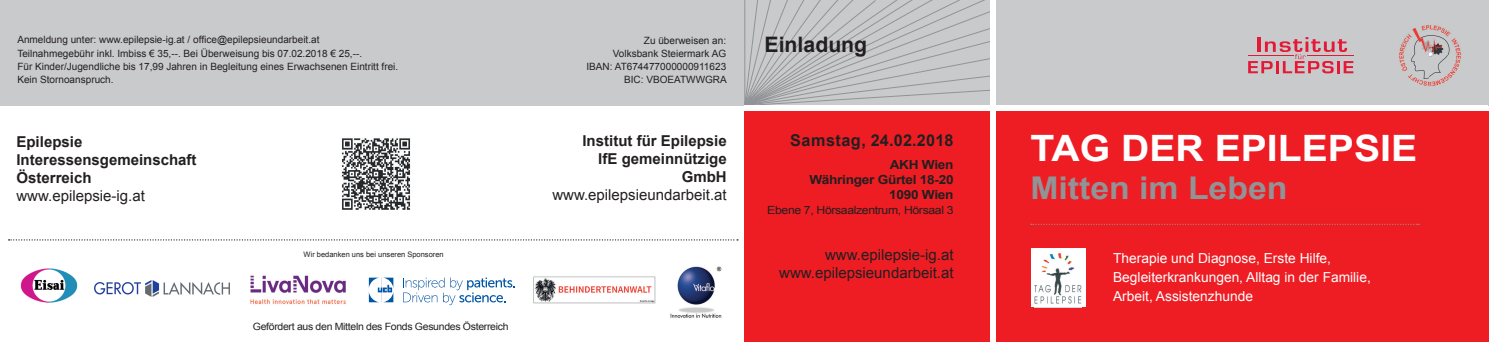
<style>
.page{position:relative;width:1489px;height:348px;background:#fff}
.page>*{position:absolute;margin:0;border:0;box-sizing:border-box;transform-origin:0 0}
.t1{font:700 36.25px "Arial";color:#fff;scale:1.08 1}
.t2{font:700 31.25px "Arial";color:#919396;scale:1.08 1}
.t3{font:700 21.25px "Arial";color:#231f20}
.t4{font:700 16.25px "Arial";letter-spacing:.03em;color:#231f20}
.t5{font:15px/18px "Arial";color:#231f20;text-align:right}
.t6{font:700 15px/18px "Arial";color:#231f20}
.t7{font:13.75px/18.8px "Arial";color:#fff}
.t8{font:700 12.5px/15px "Arial";letter-spacing:-.02em;color:#231f20;text-align:right;scale:1.09 1}
.t9{font:11.25px "Arial";letter-spacing:-.03em;color:#231f20;scale:1.09 1}
.t10{font:10px/13.1px "Arial";color:#231f20;text-align:right}
.t11{font:10px "Arial";letter-spacing:-.03em;color:#231f20;scale:1.05 1}
.t12{font:7.5px "Arial";color:#231f20}
</style>
<div class="page">
<div style="left:744px;top:111px;width:744px;height:233px;background:#ee1d23"></div>
<div style="left:0;top:0;width:1488px;height:106px;background:#c9cacc"></div>
<div style="left:744px;top:342px;width:744px;height:5px;background:#fff"></div>
<svg style="left:744px;top:0;width:245px;height:106px"></svg>
<div style="left:989px;top:0;width:6px;height:347px;background:#fff"></div>
<div style="left:1030px;top:248px;width:55px;height:58px;background:#fff"></div>
<img style="left:1034px;top:253px;width:47px;height:51px">
<img style="left:1399px;top:25px;width:62px;height:61px">
<svg style="left:1248px;top:37px;width:105px;height:36px"></svg>
<hr style="left:1307px;top:55px;width:46px;height:1px;background:#e51836">
<svg style="left:1031px;top:223px;width:386px;height:1px"></svg>
<svg style="left:9px;top:239px;width:729px;height:1px"></svg>
<img style="left:20px;top:268px;width:58px;height:35px">
<svg style="left:403px;top:277px;width:112px;height:28px"></svg>
<svg style="left:369px;top:277px;width:24px;height:25px"></svg>
<img style="left:533px;top:276px;width:122px;height:28px">
<img style="left:94px;top:280px;width:135px;height:16px">
<img style="left:250px;top:275px;width:96px;height:29px">
<img style="left:670px;top:266px;width:52px;height:52px">
<img style="left:342px;top:138px;width:68px;height:72px">
<p class="t10" style="left:17px;top:33px;width:382px;text-align:left">Anmeldung unter: www.epilepsie-ig.at / office@epilepsieundarbeit.at Teilnahmegebühr inkl. Imbiss € 35,--. Bei Überweisung bis 07.02.2018 € 25,--.<br>Für Kinder/Jugendliche bis 17,99 Jahren in Begleitung eines Erwachsenen Eintritt frei.<br>Kein Stornoanspruch.</p>
<p class="t10" style="left:586px;top:34px;width:142px">Zu überweisen an:<br>Volksbank Steiermark AG<br>IBAN: AT674477000000911623<br>BIC: VBOEATWWGRA</p>
<h3 class="t3" style="left:764px;top:30px;width:104px">Einladung</h3>
<h3 class="t6" style="left:16px;top:133px;width:182px">Epilepsie<br>Interessensgemeinschaft<br>Österreich</h3>
<h3 class="t5" style="left:16px;top:187px;width:130px">www.epilepsie-ig.at</h3>
<h3 class="t6" style="left:582px;top:132px;width:146px;text-align:right">Institut für Epilepsie<br>IfE gemeinnützige<br>GmbH</h3>
<h3 class="t5" style="left:552px;top:186px;width:176px">www.epilepsieundarbeit.at</h3>
<h3 class="t4" style="left:790px;top:129px;width:165px">Samstag, 24.02.2018</h3>
<p class="t8" style="left:809px;top:157px;width:134px">AKH Wien<br>Währinger Gürtel 18-20<br>1090 Wien</p>
<p class="t9" style="left:767px;top:202px;width:172px">Ebene 7, Hörsaalzentrum, Hörsaal 3</p>
<h1 class="t1" style="left:1030px;top:124px;width:359px">TAG DER EPILEPSIE</h1>
<h2 class="t2" style="left:1030px;top:167px;width:239px">Mitten im Leben</h2>
<p class="t12" style="left:303px;top:249px;width:142px">Wir bedanken uns bei unseren Sponsoren</p>
<h3 class="t5" style="left:779px;top:245px;width:176px">www.epilepsie-ig.at www.epilepsieundarbeit.at</h3>
<h3 class="t7" style="left:1113px;top:248px;width:259px">Therapie und Diagnose, Erste Hilfe,<br>Begleiterkrankungen, Alltag in der Familie,<br>Arbeit, Assistenzhunde</h3>
<p class="t11" style="left:253px;top:319px;width:245px">Gefördert aus den Mitteln des Fonds Gesundes Österreich</p>
</div>
